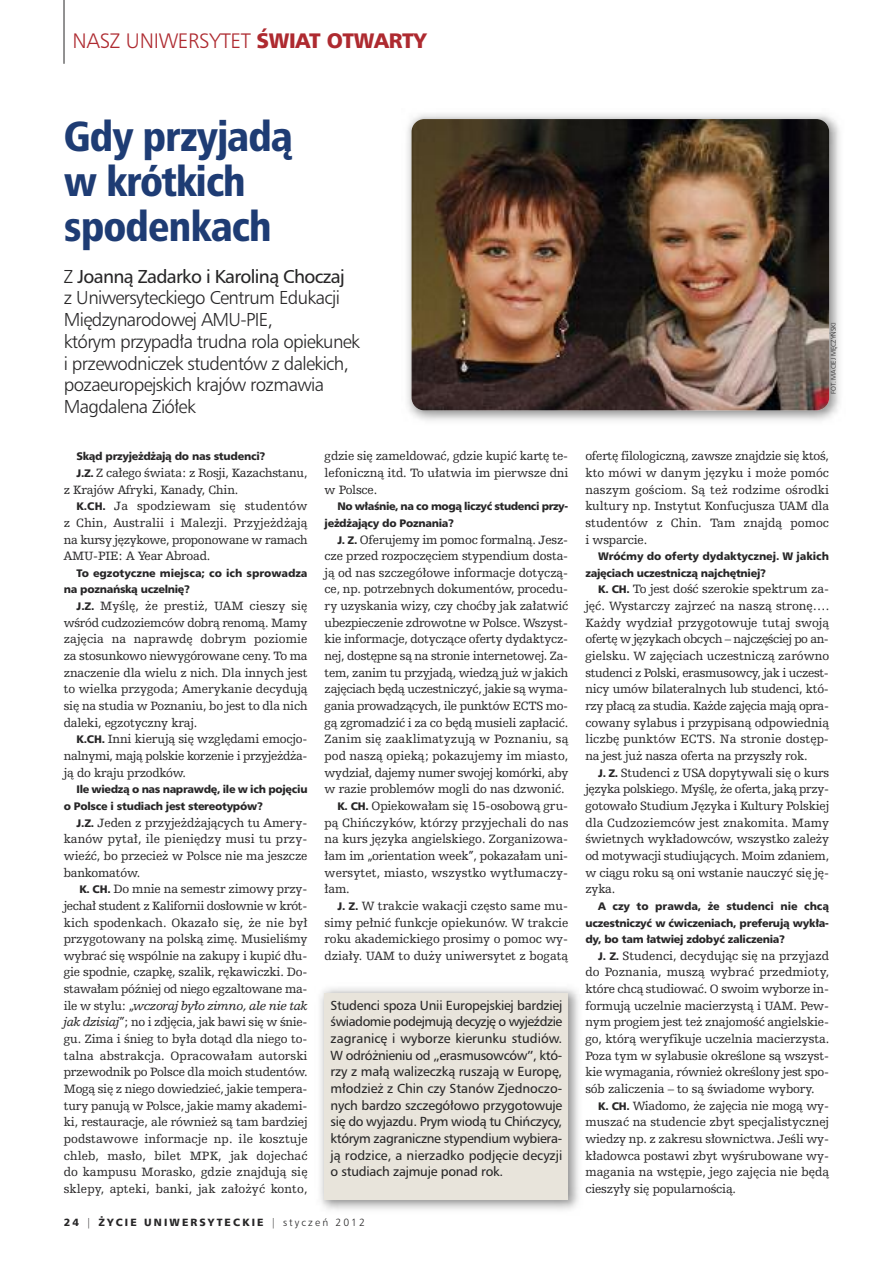
<style>
.page{position:relative;width:893px;height:1263px;background:#fff}
.page>*{position:absolute;margin:0;border:0;box-sizing:border-box;transform-origin:0 0}
.t1{font:42px/45px "Humnst 777 Blk Cn EU";letter-spacing:-.025em;color:#1e3c74}
.t2{font:21px "Humnst 777 Lt EU";letter-spacing:-.015em;color:#ae2a30}
.t3{font:18.75px/21.8px "Humnst 777 Lt EU";letter-spacing:-.035em;color:#272627}
.t4{font:18.75px "Humnst 777 EU";letter-spacing:-.035em;color:#272627}
.t5{font:13.2px/16.6px "Humnst 777 EU";color:#272627;text-align:justify}
.t6{font:12.75px/16.6px "Humst Slab 712 EU";letter-spacing:-.015em;color:#272627;text-align:justify}
.t7{font:12.75px "Humst Slab 712 EU";letter-spacing:.005em;color:#272627}
.t8{font:10.95px/16.6px "Humnst 777 Blk EU";letter-spacing:-.025em;color:#272627}
.t9{font:10.95px/16.6px "Humnst 777 Blk EU";letter-spacing:-.005em;color:#272627}
.t10{font:10.5px "Humnst 777 Blk EU";letter-spacing:.2em;color:#272627}
.t11{font:6.75px "Humnst 777 Lt EU";color:#272627}
.s1{font-family:"Humnst 777 Blk EU"}
.s2{font-family:"Humnst 777 Lt EU"}
.s3{font-family:"Humnst 777 Blk EU";font-size:10.95px}
.s4{font-style:italic}
</style>
<div class="page">
<hr style="left:64px;top:0;width:1px;height:64px;background:#272627">
<img style="left:407px;top:114px;width:433px;height:307px">
<img style="left:411px;top:119px;width:418px;height:291px;border-radius:13px">
<img style="left:320px;top:988px;width:259px;height:222px">
<div style="left:325px;top:993px;width:243px;height:206px;background:#e8e4db"></div>
<h2 class="t2" style="left:73px;top:28px;width:356px">Nasz UNiweRsytet <span class="s1">ŚWIAT OTWARTY</span></h2>
<h1 class="t1" style="left:64px;top:114px;width:231px">Gdy przyjadą w krótkich spodenkach</h1>
<h3 class="t4" style="left:64px;top:264px;width:283px"><span class="s2">z</span> Joanną Zadarko i Karoliną Choczaj</h3>
<h3 class="t3" style="left:64px;top:287px;width:298px">z Uniwersyteckiego centrum edukacji<br>Międzynarodowej aMU-Pie,<br>którym przypadła trudna rola opiekunek i przewodniczek studentów z dalekich, pozaeuropejskich krajów rozmawia<br>Magdalena ziółek</h3>
<p class="t8" style="left:77px;top:448px;width:191px">Skąd przyjeżdżają do nas studenci?</p>
<p class="t6" style="left:64px;top:464px;width:245px;text-indent:13px"><span class="s3">J.z.</span> Z całego świata: z Rosji, Kazachstanu, z Krajów Afryki, Kanady, Chin.</p>
<p class="t6" style="left:64px;top:498px;width:245px;text-indent:13px"><span class="s3">K.CH.</span> Ja spodziewam się studentów z Chin, Australii i Malezji. Przyjeżdżają na kursy językowe, proponowane w ramach AMU-PIE: A Year Abroad.</p>
<p class="t9" style="left:64px;top:565px;width:245px;text-indent:13px">To egzotyczne miejsca; co ich sprowadza na poznańską uczelnię?</p>
<p class="t6" style="left:64px;top:598px;width:245px;text-indent:13px"><span class="s3">J.z.</span> Myślę, że prestiż, UAM cieszy się wśród cudzoziemców dobrą renomą. Mamy zajęcia na naprawdę dobrym poziomie za stosunkowo niewygórowane ceny. To ma znaczenie dla wielu z nich. Dla innych jest to wielka przygoda; Amerykanie decydują się na studia w Poznaniu, bo jest to dla nich daleki, egzotyczny kraj.</p>
<p class="t6" style="left:64px;top:731px;width:245px;text-indent:13px"><span class="s3">K.CH.</span> Inni kierują się względami emocjo&shy;nalnymi, mają polskie korzenie i przyjeżdża&shy;ją do kraju przodków.</p>
<p class="t8" style="left:64px;top:781px;width:245px;text-indent:13px">Ile wiedzą o nas naprawdę, ile w ich pojęciu o Polsce i studiach jest stereotypów?</p>
<p class="t6" style="left:64px;top:814px;width:245px;text-indent:13px"><span class="s3">J.z.</span> Jeden z przyjeżdżających tu Amery&shy;kanów pytał, ile pieniędzy musi tu przy&shy;wieźć, bo przecież w Polsce nie ma jeszcze bankomatów.</p>
<p class="t6" style="left:64px;top:881px;width:245px;text-indent:16px"><span class="s3">K. CH.</span> Do mnie na semestr zimowy przy&shy;jechał student z Kalifornii dosłownie w krót&shy;kich spodenkach. Okazało się, że nie był przygotowany na polską zimę. Musieliśmy wybrać się wspólnie na zakupy i kupić dłu&shy;gie spodnie, czapkę, szalik, rękawiczki. Do&shy;stawałam później od niego egzaltowane ma&shy;ile w stylu: „<span class="s4">wczoraj było zimno, ale nie tak jak dzisiaj</span>”; no i zdjęcia, jak bawi się w śnie&shy;gu. Zima i śnieg to była dotąd dla niego to&shy;talna abstrakcja. Opracowałam autorski przewodnik po Polsce dla moich studentów.<br>Mogą się z niego dowiedzieć, jakie tempera&shy;tury panują w Polsce, jakie mamy akademi&shy;ki, restauracje, ale również są tam bardziej podstawowe informacje np. ile kosztuje chleb, masło, bilet MPK, jak dojechać do kampusu Morasko, gdzie znajdują się sklepy, apteki, banki, jak założyć konto,</p>
<p class="t6" style="left:325px;top:448px;width:245px">gdzie się zameldować, gdzie kupić kartę te&shy;lefoniczną itd. To ułatwia im pierwsze dni w Polsce.</p>
<p class="t8" style="left:325px;top:498px;width:245px;text-indent:13px">No właśnie, na co mogą liczyć studenci przy&shy;jeżdżający do Poznania?</p>
<p class="t6" style="left:337px;top:531px;width:232px"><span class="s3">J. z.</span> Oferujemy im pomoc formalną. Jesz-</p>
<p class="t6" style="left:325px;top:548px;width:245px">cze przed rozpoczęciem stypendium dosta-</p>
<p class="t6" style="left:325px;top:564px;width:245px">ją od nas szczegółowe informacje dotyczą-</p>
<p class="t6" style="left:325px;top:581px;width:245px">ce, np. potrzebnych dokumentów, procedu-</p>
<p class="t6" style="left:325px;top:598px;width:245px">ry uzyskania wizy, czy choćby jak załatwić</p>
<p class="t6" style="left:325px;top:614px;width:245px">ubezpieczenie zdrowotne w Polsce. Wszyst-</p>
<p class="t6" style="left:325px;top:631px;width:245px">kie informacje, dotyczące oferty dydaktycz-</p>
<p class="t6" style="left:325px;top:648px;width:245px">nej, dostępne są na stronie internetowej. Za-</p>
<p class="t6" style="left:325px;top:664px;width:245px">tem, zanim tu przyjadą, wiedzą już w jakich</p>
<p class="t6" style="left:325px;top:681px;width:245px">zajęciach będą uczestniczyć, jakie są wyma-</p>
<p class="t6" style="left:325px;top:698px;width:245px">gania prowadzących, ile punktów ECTS mo-</p>
<p class="t6" style="left:325px;top:714px;width:245px">gą zgromadzić i za co będą musieli zapłacić.</p>
<p class="t7" style="left:325px;top:731px;width:245px">Zanim się zaaklimatyzują w Poznaniu, są</p>
<p class="t6" style="left:325px;top:747px;width:245px">pod naszą opieką; pokazujemy im miasto,</p>
<p class="t6" style="left:325px;top:764px;width:245px">wydział, dajemy numer swojej komórki, aby</p>
<p class="t6" style="left:325px;top:781px;width:242px">w razie problemów mogli do nas dzwonić.</p>
<p class="t6" style="left:337px;top:797px;width:232px"><span class="s3">K. CH.</span> Opiekowałam się 15-osobową gru-</p>
<p class="t7" style="left:325px;top:815px;width:245px">pą Chińczyków, którzy przyjechali do nas</p>
<p class="t6" style="left:325px;top:831px;width:245px">na kurs języka angielskiego. Zorganizowa-</p>
<p class="t6" style="left:325px;top:847px;width:245px">łam im „orientation week”, pokazałam uni-</p>
<p class="t7" style="left:325px;top:865px;width:245px">wersytet, miasto, wszystko wytłumaczy-</p>
<p class="t6" style="left:325px;top:881px;width:27px">łam.</p>
<p class="t6" style="left:337px;top:897px;width:232px"><span class="s3">J. z.</span> W trakcie wakacji często same mu-</p>
<p class="t6" style="left:325px;top:914px;width:245px">simy pełnić funkcje opiekunów. W trakcie</p>
<p class="t6" style="left:325px;top:931px;width:245px">roku akademickiego prosimy o pomoc wy-</p>
<p class="t6" style="left:325px;top:947px;width:245px">działy. UAM to duży uniwersytet z bogatą</p>
<p class="t5" style="left:331px;top:996px;width:233px">Studenci spoza Unii Europejskiej bardziej świadomie podejmują decyzję o wyjeździe zagranicę i wyborze kierunku studiów.<br>W odróżnieniu od „erasmusowców”, któ&shy;rzy z małą walizeczką ruszają w Europę, młodzież z Chin czy Stanów Zjednoczo&shy;nych bardzo szczegółowo przygotowuje się do wyjazdu. Prym wiodą tu Chińczycy, którym zagraniczne stypendium wybiera&shy;ją rodzice, a nierzadko podjęcie decyzji o studiach zajmuje ponad rok.</p>
<p class="t10" style="left:64px;top:1216px;width:303px">24 <span class="s2">|</span> ŻYCIE UNIWERSYTECKIE <span class="s2">| styczeń 2012</span></p>
<p class="t11" style="left:829px;top:394px;width:73px;rotate:-90deg">fot. Maciej Męczyński</p>
<p class="t6" style="left:585px;top:448px;width:245px">ofertę filologiczną, zawsze znajdzie się ktoś, kto mówi w danym języku i może pomóc naszym gościom. Są też rodzime ośrodki kultury np. Instytut Konfucjusza UAM dla studentów z Chin. Tam znajdą pomoc i wsparcie.</p>
<p class="t8" style="left:585px;top:548px;width:245px;text-indent:13px">Wróćmy do oferty dydaktycznej. W jakich zajęciach uczestniczą najchętniej?</p>
<p class="t6" style="left:585px;top:581px;width:245px;text-indent:13px"><span class="s3">K. CH.</span> To jest dość szerokie spektrum za&shy;jęć. Wystarczy zajrzeć na naszą stronę….<br>Każdy wydział przygotowuje tutaj swoją ofertę w językach obcych – najczęściej po an&shy;gielsku. W zajęciach uczestniczą zarówno studenci z Polski, erasmusowcy, jak i uczest&shy;nicy umów bilateralnych lub studenci, któ&shy;rzy płacą za studia. Każde zajęcia mają opra&shy;cowany sylabus i przypisaną odpowiednią liczbę punktów ECTS. Na stronie dostęp&shy;na jest już nasza oferta na przyszły rok.</p>
<p class="t6" style="left:585px;top:764px;width:245px;text-indent:13px"><span class="s3">J. z.</span> Studenci z USA dopytywali się o kurs języka polskiego. Myślę, że oferta, jaką przy&shy;gotowało Studium Języka i Kultury Polskiej dla Cudzoziemców jest znakomita. Mamy świetnych wykładowców, wszystko zależy od motywacji studiujących. Moim zdaniem, w ciągu roku są oni wstanie nauczyć się ję&shy;zyka.</p>
<p class="t8" style="left:585px;top:898px;width:245px;text-align:justify;text-indent:13px">A czy to prawda, że studenci nie chcą uczestniczyć w ćwiczeniach, preferują wykła&shy;dy, bo tam łatwiej zdobyć zaliczenia?</p>
<p class="t6" style="left:585px;top:947px;width:245px;text-indent:13px"><span class="s3">J. z.</span> Studenci, decydując się na przyjazd do Poznania, muszą wybrać przedmioty, które chcą studiować. O swoim wyborze in&shy;formują uczelnie macierzystą i UAM. Pew&shy;nym progiem jest też znajomość angielskie&shy;go, którą weryfikuje uczelnia macierzysta.<br>Poza tym w sylabusie określone są wszyst&shy;kie wymagania, również określony jest spo&shy;sób zaliczenia – to są świadome wybory.</p>
<p class="t6" style="left:585px;top:1097px;width:245px;text-indent:13px"><span class="s3">K. CH.</span> Wiadomo, że zajęcia nie mogą wy&shy;muszać na studencie zbyt specjalistycznej wiedzy np. z zakresu słownictwa. Jeśli wy&shy;kładowca postawi zbyt wyśrubowane wy&shy;magania na wstępie, jego zajęcia nie będą cieszyły się popularnością.</p>
</div>
